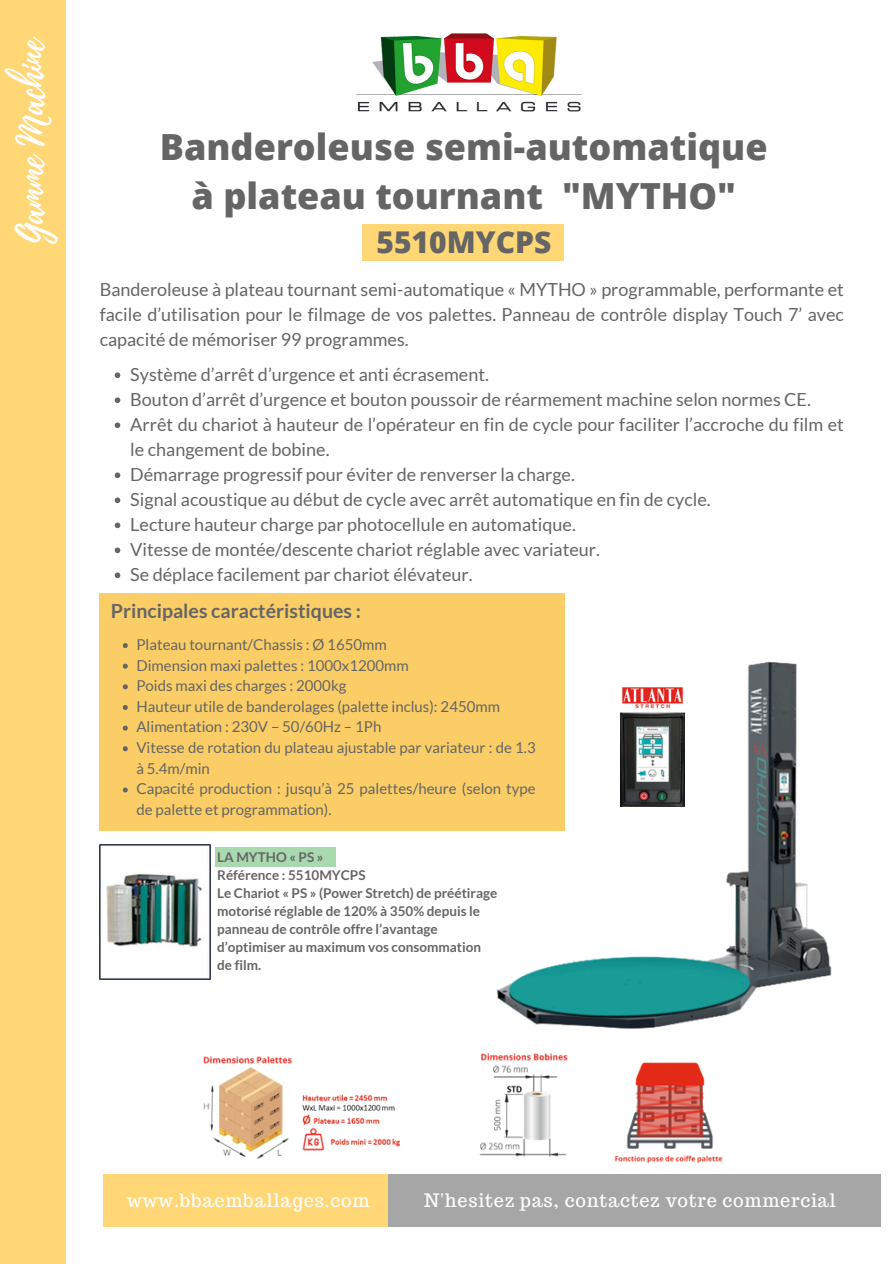
<style>
.page{position:relative;width:894px;height:1264px;background:#fff}
.page>*{position:absolute;margin:0;border:0;box-sizing:border-box;transform-origin:0 0}
.t1{font:37.05px "Playlist Script";color:#fff}
.t2{font:800 36px/49.5px "Open Sans";color:#656565;text-align:center}
.t3{font:800 30px "Open Sans";color:#656565}
.t4{font:700 19.5px "Lato";color:#656565}
.t5{font:18.15px "Trocchi";letter-spacing:.04em;color:#fff}
.t6{font:18px/25px "Lato";color:#656565;text-align:justify}
.t7{font:15px/20.7px "Lato";color:#656565}
.t8{font:700 13.5px/18px "Lato";color:#656565}
</style>
<div class="page">
<div style="left:0;top:0;width:66px;height:1263px;background:#ffd777"></div>
<div style="left:387px;top:1174px;width:493px;height:52px;background:#a6a6a6"></div>
<div style="left:103px;top:1174px;width:284px;height:52px;background:#ffd777"></div>
<img style="left:356px;top:33px;width:226px;height:79px">
<div style="left:215px;top:847px;width:120px;height:19px;background:#a8d9af"></div>
<div style="left:362px;top:224px;width:202px;height:37px;background:#ffd777"></div>
<div style="left:100px;top:593px;width:464px;height:237px;background:#facd66"></div>
<img style="left:203px;top:1056px;width:89px;height:103px">
<img style="left:479px;top:1053px;width:89px;height:104px">
<img style="left:614px;top:1062px;width:109px;height:102px">
<img style="left:100px;top:844px;width:110px;height:135px">
<img style="left:471px;top:653px;width:361px;height:376px">
<img style="left:302px;top:1094px;width:98px;height:57px">
<svg style="left:115px;top:372px;width:5px;height:6px"></svg>
<svg style="left:115px;top:397px;width:5px;height:6px"></svg>
<svg style="left:115px;top:422px;width:5px;height:6px"></svg>
<svg style="left:115px;top:472px;width:5px;height:6px"></svg>
<svg style="left:115px;top:497px;width:5px;height:6px"></svg>
<svg style="left:115px;top:522px;width:5px;height:6px"></svg>
<svg style="left:115px;top:547px;width:5px;height:6px"></svg>
<svg style="left:115px;top:572px;width:5px;height:6px"></svg>
<svg style="left:123px;top:643px;width:5px;height:5px"></svg>
<svg style="left:123px;top:663px;width:5px;height:5px"></svg>
<svg style="left:123px;top:684px;width:5px;height:5px"></svg>
<svg style="left:123px;top:705px;width:5px;height:5px"></svg>
<svg style="left:123px;top:725px;width:5px;height:5px"></svg>
<svg style="left:123px;top:746px;width:5px;height:5px"></svg>
<svg style="left:123px;top:787px;width:5px;height:5px"></svg>
<p class="t1" style="left:5px;top:244px;width:209px;rotate:-90deg">Gamme Machine</p>
<p class="t2" style="left:160px;top:121px;width:609px">Banderoleuse semi-automatique à plateau tournant "MYTHO"</p>
<p class="t3" style="left:376px;top:221px;width:176px">5510MYCPS</p>
<p class="t6" style="left:100px;top:277px;width:745px">Banderoleuse à plateau tournant semi-automatique « MYTHO » programmable, performante et facile d’utilisation pour le filmage de vos palettes. Panneau de contrôle display Touch 7’ avec capacité de mémoriser 99 programmes.</p>
<p class="t6" style="left:130px;top:362px;width:360px">Système d’arrêt d’urgence et anti écrasement.</p>
<p class="t6" style="left:130px;top:387px;width:682px">Bouton d’arrêt d’urgence et bouton poussoir de réarmement machine selon normes CE.</p>
<h3 class="t6" style="left:130px;top:412px;width:715px">Arrêt du chariot à hauteur de l’opérateur en fin de cycle pour faciliter l’accroche du film et le changement de bobine.</h3>
<p class="t6" style="left:130px;top:462px;width:446px">Démarrage progressif pour éviter de renverser la charge.</p>
<p class="t6" style="left:130px;top:487px;width:581px">Signal acoustique au début de cycle avec arrêt automatique en fin de cycle.</p>
<p class="t6" style="left:130px;top:512px;width:447px">Lecture hauteur charge par photocellule en automatique.</p>
<p class="t6" style="left:130px;top:537px;width:471px">Vitesse de montée/descente chariot réglable avec variateur.</p>
<p class="t6" style="left:130px;top:562px;width:343px">Se déplace facilement par chariot élévateur.</p>
<h5 class="t4" style="left:111px;top:599px;width:251px">Principales caractéristiques :</h5>
<p class="t7" style="left:136px;top:633px;width:252px">Plateau tournant/Chassis : Ø 1650mm</p>
<p class="t7" style="left:136px;top:654px;width:274px">Dimension maxi palettes : 1000x1200mm</p>
<p class="t7" style="left:136px;top:675px;width:211px">Poids maxi des charges : 2000kg</p>
<p class="t7" style="left:136px;top:695px;width:365px">Hauteur utile de banderolages (palette inclus): 2450mm</p>
<p class="t7" style="left:136px;top:716px;width:246px">Alimentation : 230V – 50/60Hz – 1Ph</p>
<h4 class="t7" style="left:136px;top:737px;width:400px">Vitesse de rotation du plateau ajustable par variateur : de 1.3 à 5.4m/min</h4>
<h4 class="t7" style="left:136px;top:778px;width:400px">Capacité production : jusqu’à 25 palettes/heure (selon type de palette et programmation).</h4>
<p class="t8" style="left:217px;top:848px;width:282px">LA MYTHO « PS »<br>Référence : 5510MYCPS<br>Le Chariot « PS » (Power Stretch) de préétirage motorisé réglable de 120% à 350% depuis le panneau de contrôle offre l’avantage d’optimiser au maximum vos consommation de film.</p>
<p class="t5" style="left:127px;top:1188px;width:244px">www.bbaemballages.com</p>
<p class="t5" style="left:424px;top:1188px;width:413px">N'hesitez pas, contactez votre commercial</p>
</div>
